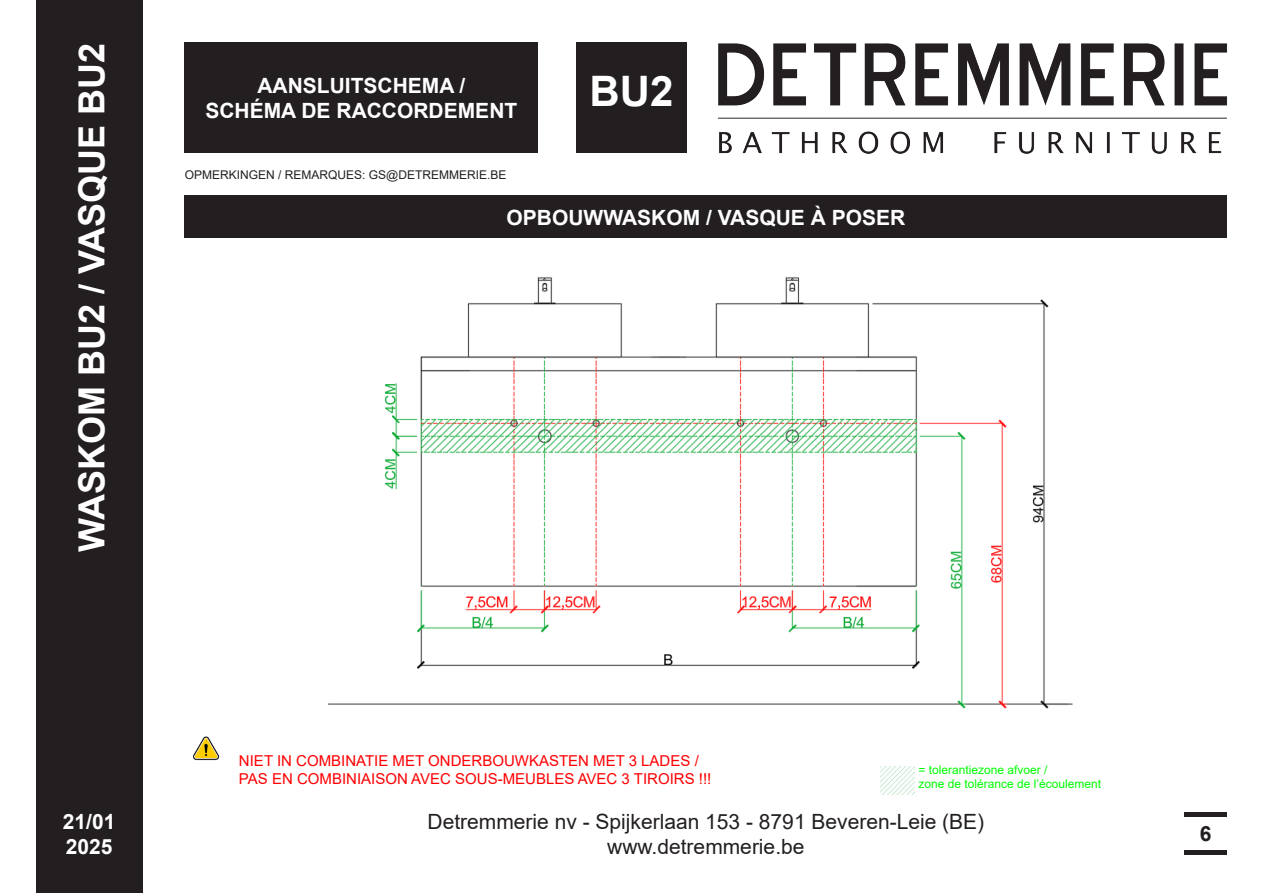
<style>
.page{position:relative;width:1263px;height:893px;background:#fff}
.page>*{position:absolute;margin:0;border:0;box-sizing:border-box;transform-origin:0 0}
.t1{font:700 42px "Arial";color:#fff}
.t2{font:700 36px "Arial";color:#fff}
.t3{font:700 21px/25.2px "Arial";color:#fff}
.t4{font:21px/25.2px "Arial";color:#231f20;text-align:center}
.t5{font:700 21px "Arial";color:#231f20}
.t6{font:15px/18px "Arial";color:#fe0003}
.t7{font:12px/14.4px "Arial";color:#0f0}
.t8{font:12px "Arial";color:#231f20}
</style>
<div class="page">
<div style="left:36px;top:0;width:106px;height:893px;background:#231f20"></div>
<img style="left:717px;top:43px;width:510px;height:110px">
<div style="left:185px;top:196px;width:1042px;height:42px;background:#231f20"></div>
<div style="left:1184px;top:812px;width:43px;height:5px;background:#231f20"></div>
<div style="left:1184px;top:850px;width:43px;height:5px;background:#231f20"></div>
<div style="left:185px;top:43px;width:353px;height:110px;background:#231f20"></div>
<div style="left:576px;top:43px;width:111px;height:110px;background:#231f20"></div>
<img style="left:880px;top:767px;width:34px;height:27px">
<img style="left:193px;top:736px;width:27px;height:25px">
<img style="left:328px;top:277px;width:745px;height:432px">
<h2 class="t2" style="left:66px;top:552px;width:511px;rotate:-90deg">WASKOM BU2 / VASQUE BU2</h2>
<p class="t3" style="left:257px;top:73px;width:210px">AANSLUITSCHEMA /</p>
<p class="t3" style="left:205px;top:98px;width:313px">SCHÉMA DE RACCORDEMENT</p>
<p class="t8" style="left:185px;top:166px;width:323px">OPMERKINGEN / REMARQUES: GS@DETREMMERIE.BE</p>
<h1 class="t1" style="left:589px;top:61px;width:85px">BU2</h1>
<h3 class="t3" style="left:507px;top:205px;width:400px">OPBOUWWASKOM / VASQUE À POSER</h3>
<p class="t6" style="left:239px;top:752px;width:474px">NIET IN COMBINATIE MET ONDERBOUWKASTEN MET 3 LADES /<br>PAS EN COMBINIAISON AVEC SOUS-MEUBLES AVEC 3 TIROIRS !!!</p>
<p class="t7" style="left:918px;top:762px;width:184px">= tolerantiezone afvoer /<br>zone de tolérance de l’écoulement</p>
<h3 class="t3" style="left:63px;top:809px;width:54px">21/01<br>2025</h3>
<h3 class="t4" style="left:427px;top:808px;width:558px">Detremmerie nv - Spijkerlaan 153 - 8791 Beveren-Leie (BE) www.detremmerie.be</h3>
<h3 class="t5" style="left:1200px;top:819px;width:13px">6</h3>
</div>
